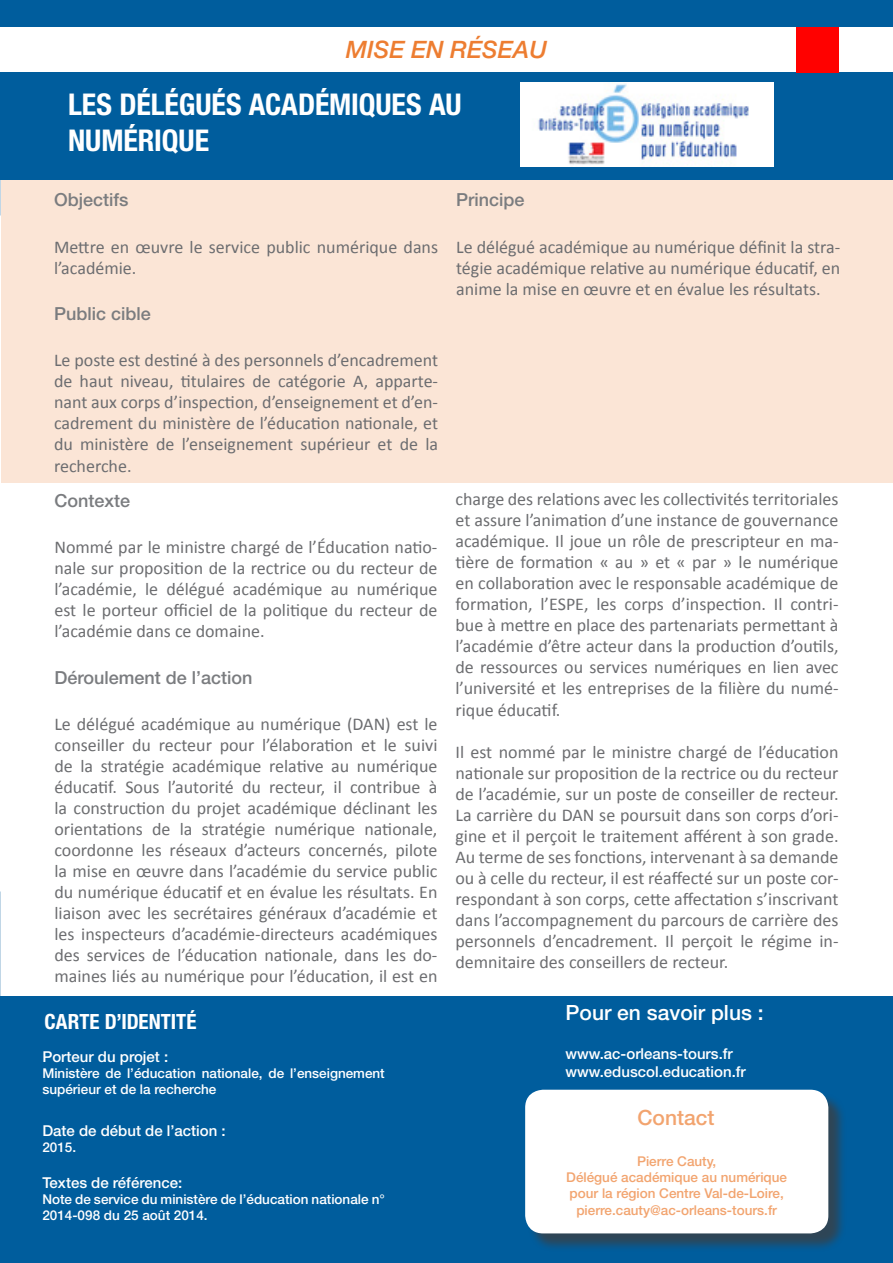
<style>
.page{position:relative;width:893px;height:1263px;background:#fff}
.page>*{position:absolute;margin:0;border:0;box-sizing:border-box;transform-origin:0 0}
.SOUS_TITRE{font:700 condensed 30px/36px "Helvetica Neue LT Pro";color:#fff}
.t1{font:italic 500 24px "Helvetica Neue LT Pro";color:#ed7d31}
.t2{font:500 21px "Helvetica Neue LT Pro";color:#fff}
.SOUS_TITRE-2{font:700 condensed 21px "Helvetica Neue LT Pro";color:#fff}
.t3{font:500 21px "Helvetica Neue LT Pro";color:#f2a46f}
.t4{font:18px/21px "Calibri";color:#6c6d70;text-align:justify}
.t5{font:500 18px "Helvetica Neue LT Pro";color:#7a7c7f}
.t6{font:500 15px "Helvetica Neue LT Pro";color:#fff}
.t7{font:500 13.5px/16.2px "Helvetica Neue LT Pro";color:#fff}
.t8{font:500 13.5px "Helvetica Neue LT Pro";color:#f2a46f}
</style>
<div class="page">
<div style="left:0;top:0;width:893px;height:180px;background:#005d9d"></div>
<div style="left:1px;top:180px;width:892px;height:303px;background:#fbe5d6"></div>
<div style="left:0;top:28px;width:893px;height:44px;background:#fff"></div>
<div style="left:0;top:996px;width:893px;height:267px;background:#005d9d"></div>
<div style="left:527px;top:1092px;width:320px;height:160px;background:#3e3e3f;opacity:.75"></div>
<div style="left:525px;top:1090px;width:303px;height:143px;background:#fff;border-radius:18px"></div>
<img style="left:520px;top:82px;width:254px;height:84px">
<div style="left:796px;top:28px;width:42px;height:45px;background:#ff0100"></div>
<p class="t1" style="left:346px;top:36px;width:203px">MISE EN RÉSEAU</p>
<p class="SOUS_TITRE" style="left:68px;top:86px;width:395px">LES DÉLÉGUÉS ACADÉMIQUES AU<br>NUMÉRIQUE</p>
<p class="t5" style="left:54px;top:189px;width:76px">Objectifs</p>
<p class="t4" style="left:54px;top:236px;width:386px">Mettre en œuvre le service public numérique dans l’académie.</p>
<p class="t5" style="left:54px;top:303px;width:98px">Public cible</p>
<p class="t4" style="left:54px;top:349px;width:386px">Le poste est destiné à des personnels d’encadrement de haut niveau, titulaires de catégorie A, apparte&shy;nant aux corps d’inspection, d’enseignement et d’en&shy;cadrement du ministère de l’éducation nationale, et du ministère de l’enseignement supérieur et de la recherche.</p>
<p class="t5" style="left:456px;top:189px;width:70px">Principe</p>
<p class="t4" style="left:456px;top:236px;width:386px">Le délégué académique au numérique définit la stra&shy;tégie académique relative au numérique éducatif, en anime la mise en œuvre et en évalue les résultats.</p>
<p class="t5" style="left:54px;top:489px;width:77px">Contexte</p>
<p class="t4" style="left:54px;top:536px;width:385px">Nommé par le ministre chargé de l’Éducation natio&shy;nale sur proposition de la rectrice ou du recteur de l’académie, le délégué académique au numérique est le porteur officiel de la politique du recteur de l’académie dans ce domaine.</p>
<p class="t5" style="left:54px;top:666px;width:200px">Déroulement de l’action</p>
<p class="t4" style="left:54px;top:713px;width:385px">Le délégué académique au numérique (DAN) est le conseiller du recteur pour l’élaboration et le suivi de la stratégie académique relative au numérique éducatif. Sous l’autorité du recteur, il contribue à la construction du projet académique déclinant les orientations de la stratégie numérique nationale, coordonne les réseaux d’acteurs concernés, pilote la mise en œuvre dans l’académie du service public du numérique éducatif et en évalue les résultats. En liaison avec les secrétaires généraux d’académie et les inspecteurs d’académie-directeurs académiques des services de l’éducation nationale, dans les do&shy;maines liés au numérique pour l’éducation, il est en</p>
<p class="SOUS_TITRE-2" style="left:45px;top:1008px;width:153px">CARTE D’IDENTITÉ</p>
<p class="t6" style="left:42px;top:1047px;width:127px">Porteur du projet :</p>
<p class="t7" style="left:42px;top:1065px;width:344px">Ministère de l’éducation nationale, de l’enseignement supérieur et de la recherche</p>
<p class="t6" style="left:42px;top:1121px;width:185px">Date de début de l’action :</p>
<p class="t7" style="left:42px;top:1139px;width:35px">2015.</p>
<p class="t6" style="left:42px;top:1173px;width:141px">Textes de référence:</p>
<p class="t7" style="left:42px;top:1191px;width:344px">Note de service du ministère de l’éducation nationale n°<br>2014-098 du 25 août 2014.</p>
<p class="t4" style="left:455px;top:489px;width:385px">charge des relations avec les collectivités territoriales et assure l’animation d’une instance de gouvernance académique. Il joue un rôle de prescripteur en ma&shy;tière de formation « au » et « par » le numérique en collaboration avec le responsable académique de formation, l’ESPE, les corps d’inspection. Il contri&shy;bue à mettre en place des partenariats permettant à l’académie d’être acteur dans la production d’outils, de ressources ou services numériques en lien avec l’université et les entreprises de la filière du numé&shy;rique éducatif.</p>
<p class="t4" style="left:455px;top:742px;width:385px">Il est nommé par le ministre chargé de l’éducation nationale sur proposition de la rectrice ou du recteur de l’académie, sur un poste de conseiller de recteur.<br>La carrière du DAN se poursuit dans son corps d’ori&shy;gine et il perçoit le traitement afférent à son grade.<br>Au terme de ses fonctions, intervenant à sa demande ou à celle du recteur, il est réaffecté sur un poste cor&shy;respondant à son corps, cette affectation s’inscrivant dans l’accompagnement du parcours de carrière des personnels d’encadrement. Il perçoit le régime in&shy;demnitaire des conseillers de recteur.</p>
<p class="t2" style="left:566px;top:1000px;width:200px">Pour en savoir plus :</p>
<p class="t6" style="left:566px;top:1045px;width:169px">www.ac-orleans-tours.fr</p>
<p class="t6" style="left:566px;top:1063px;width:182px">www.eduscol.education.fr</p>
<p class="t3" style="left:637px;top:1104px;width:79px">Contact</p>
<p class="t8" style="left:637px;top:1153px;width:81px">Pierre Cauty,</p>
<p class="t8" style="left:566px;top:1169px;width:222px">Délégué académique au numérique</p>
<p class="t8" style="left:569px;top:1185px;width:216px">pour la région Centre Val-de-Loire,</p>
<p class="t8" style="left:576px;top:1202px;width:202px">pierre.cauty@ac-orleans-tours.fr</p>
</div>
